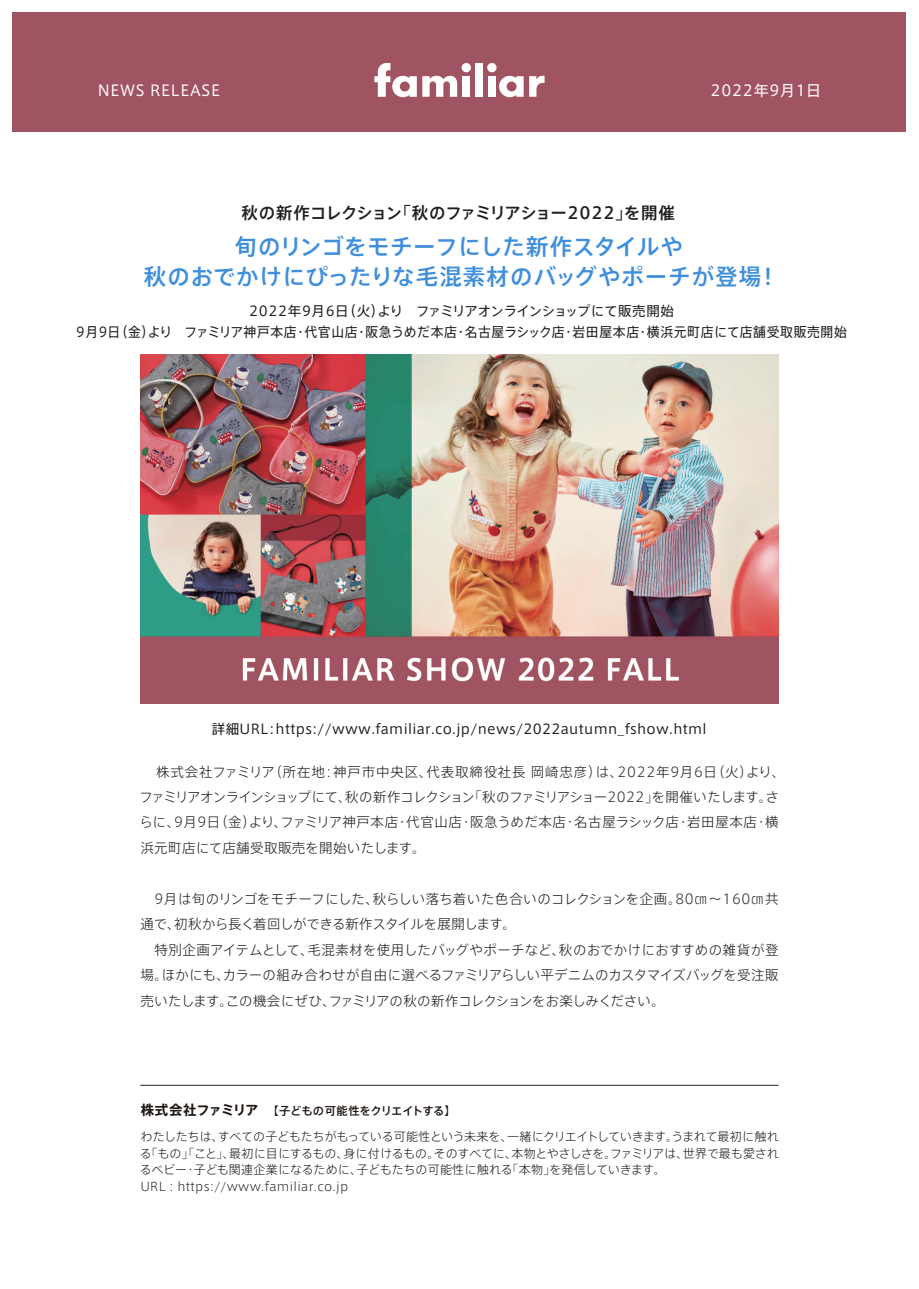
<style>
.page{position:relative;width:919px;height:1289px;background:#fff}
.page>*{position:absolute;margin:0;border:0;box-sizing:border-box;transform-origin:0 0}
.t1{font:500 22.5px/30px "Axis Std";letter-spacing:.03em;color:#408fdc;text-align:center}
.t2{font:500 16.5px "Axis Std";letter-spacing:-.02em;color:#231f20}
.t3{font:15px "Axis Std";letter-spacing:.05em;color:#fff}
.t4{font:300 13.5px/25.5px "Axis Std";letter-spacing:.01em;color:#231f20}
.t5{font:300 13.5px/25.2px "Axis Std";letter-spacing:.03em;color:#231f20}
.t6{font:13.5px/21px "Axis Std";letter-spacing:.025em;color:#231f20;text-align:center}
.t7{font:300 12px/16.5px "Axis Std";letter-spacing:-.01em;color:#231f20}
.t8{font:500 11.25px "Axis Std";letter-spacing:-.005em;color:#201814}
.s1{font-weight:700;font-size:13.5px}
</style>
<div class="page">
<div style="left:13px;top:13px;width:893px;height:119px;background:#a05360"></div>
<img style="left:140px;top:354px;width:638px;height:349px">
<hr style="left:140px;top:1084px;width:638px;height:1px;background:#231f20">
<div style="left:461px;top:63px;width:10px;height:9px;background:#fff;border-radius:50%"></div>
<div style="left:487px;top:63px;width:9px;height:9px;background:#fff;border-radius:50%"></div>
<div style="left:462px;top:76px;width:8px;height:21px;background:#fff"></div>
<div style="left:488px;top:76px;width:7px;height:21px;background:#fff"></div>
<svg style="left:529px;top:76px;width:15px;height:21px"></svg>
<div style="left:475px;top:63px;width:7px;height:34px;background:#fff"></div>
<svg style="left:374px;top:63px;width:83px;height:34px"></svg>
<svg style="left:499px;top:76px;width:24px;height:21px"></svg>
<p class="t3" style="left:98px;top:79px;width:124px">NEWS RELEASE</p>
<p class="t3" style="left:710px;top:79px;width:112px">2022年9月1日</p>
<p class="t2" style="left:241px;top:200px;width:435px">秋の新作コレクション「秋のファミリアショー2022」を開催</p>
<h1 class="t1" style="left:144px;top:229px;width:637px">旬のリンゴをモチーフにした新作スタイルや<br>秋のおでかけにぴったりな毛混素材のバッグやポーチが登場！</h1>
<p class="t6" style="left:76px;top:299px;width:772px">2022年9月6日（火）より　ファミリアオンラインショップにて販売開始<br>9月9日（金）より　ファミリア神戸本店・代官山店・阪急うめだ本店・名古屋ラシック店・岩田屋本店・横浜元町店にて店舗受取販売開始</p>
<p class="t6" style="left:212px;top:717px;width:496px">詳細URL：https://www.familiar.co.jp/news/2022autumn_fshow.html</p>
<p class="t5" style="left:139px;top:758px;width:647px;text-indent:17px">株式会社ファミリア（所在地：神戸市中央区、代表取締役社長 岡崎忠彦）は、2022年9月6日（火）より、ファミリアオンラインショップにて、秋の新作コレクション「秋のファミリアショー2022」を開催いたします。さらに、9月9日（金）より、ファミリア神戸本店・代官山店・阪急うめだ本店・名古屋ラシック店・岩田屋本店・横浜元町店にて店舗受取販売を開始いたします。</p>
<p class="t4" style="left:140px;top:885px;width:639px">　9月は旬のリンゴをモチーフにした、秋らしい落ち着いた色合いのコレクションを企画。80㎝～160㎝共通で、初秋から長く着回しができる新作スタイルを展開します。<br>　特別企画アイテムとして、毛混素材を使用したバッグやポーチなど、秋のおでかけにおすすめの雑貨が登場。ほかにも、カラーの組み合わせが自由に選べるファミリアらしい平デニムのカスタマイズバッグを受注販売いたします。この機会にぜひ、ファミリアの秋の新作コレクションをお楽しみください。</p>
<p class="t8" style="left:141px;top:1102px;width:316px"><span class="s1">株式会社ファミリア　</span>【子どもの可能性をクリエイトする】</p>
<p class="t7" style="left:140px;top:1127px;width:640px">わたしたちは、すべての子どもたちがもっている可能性という未来を、一緒にクリエイトしていきます。うまれて最初に触れる「もの」「こと」、最初に目にするもの、身に付けるもの。そのすべてに、本物とやさしさを。ファミリアは、世界で最も愛されるベビー・子ども関連企業になるために、子どもたちの可能性に触れる「本物」を発信していきます。<br>URL : https://www.familiar.co.jp</p>
</div>
